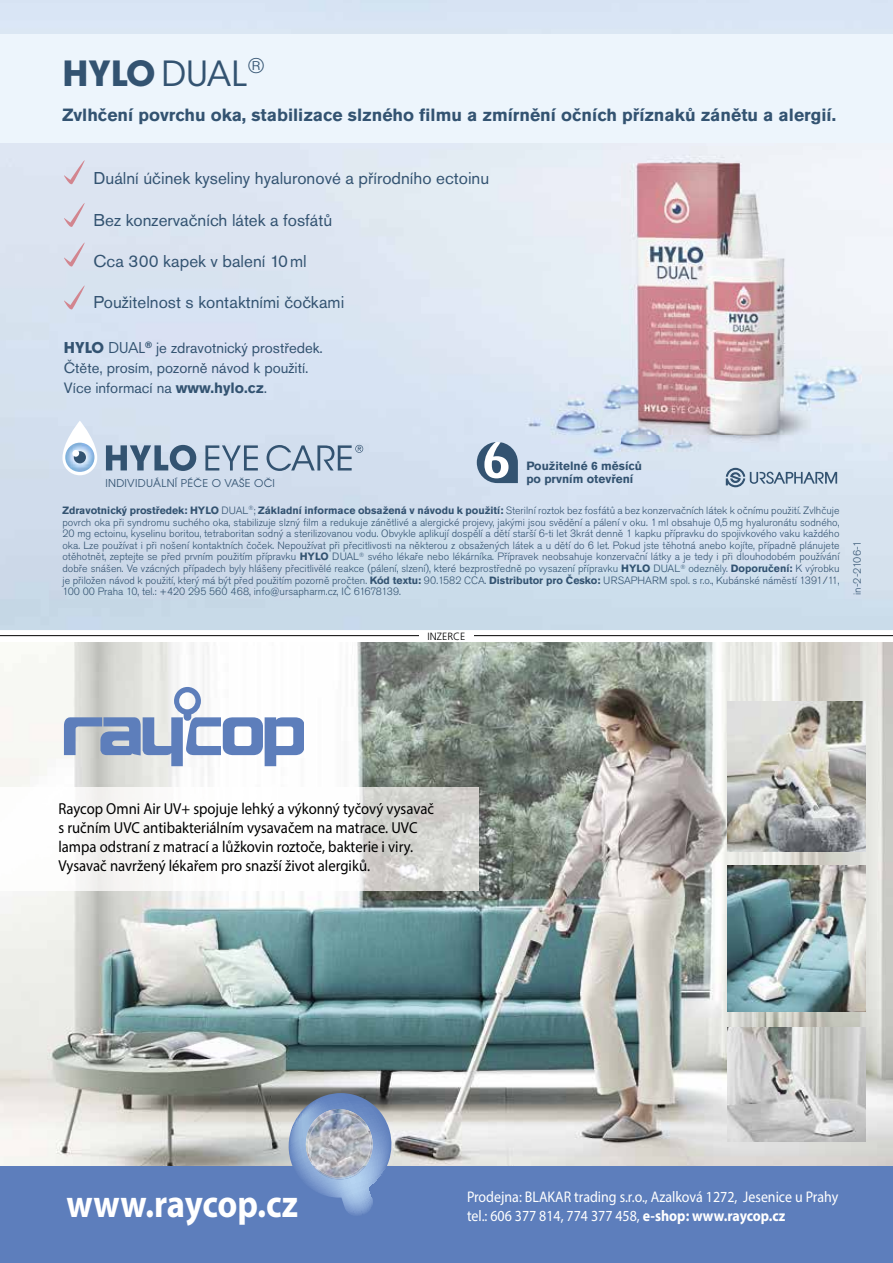
<style>
.page{position:relative;width:893px;height:1263px;background:#fff}
.page>*{position:absolute;margin:0;border:0;box-sizing:border-box;transform-origin:0 0}
.t1{font:700 39px "Myriad Pro";letter-spacing:-.005em;color:#fff;scale:.89 1}
.t2{font:700 34.5px "ITC Avant Garde Std";color:#335371}
.t3{font:700 17.55px "Akzidenz Grotesk Pro";color:#335371}
.t4{font:16.95px "Akzidenz Grotesk Pro";color:#335371}
.t5{font:15.9px/19px "Myriad Pro";color:#000;scale:.93 1}
.t6{font:15.45px/18.6px "Myriad Pro";color:#fff;scale:.9 1}
.t7{font:14.85px/20.2px "Akzidenz Grotesk Pro";color:#335371}
.t8{font:700 11.85px/13.2px "Akzidenz Grotesk Pro";color:#335371}
.t9{font:10.65px "Avant Garde CE";letter-spacing:.025em;color:#335371}
.t10{font:300 10.5px/11.7px "Akzidenz Grotesk Pro";color:#335371;text-align:justify}
.t11{font:300 10.5px "Frutiger CE";color:#000}
.s1{font-weight:400}
.s2{font-family:"ITC Avant Garde Std";font-weight:700}
.s3{font-family:"ITC Avant Garde Std"}
.s4{font-weight:700}
</style>
<div class="page">
<hr style="left:0;top:635px;width:893px;height:1px;background:#000">
<div style="left:419px;top:630px;width:55px;height:11px;background:#fff"></div>
<img style="left:0;top:0;width:893px;height:630px">
<div style="left:0;top:34px;width:893px;height:109px;background:#edf5fc"></div>
<svg style="left:62px;top:158px;width:25px;height:27px"></svg>
<img style="left:622px;top:147px;width:199px;height:336px">
<svg style="left:726px;top:468px;width:111px;height:19px;background:#aabccd"></svg>
<svg style="left:62px;top:201px;width:25px;height:27px"></svg>
<svg style="left:62px;top:241px;width:25px;height:26px"></svg>
<svg style="left:62px;top:284px;width:25px;height:26px"></svg>
<svg style="left:477px;top:442px;width:41px;height:41px"></svg>
<svg style="left:62px;top:421px;width:35px;height:54px"></svg>
<img style="left:65px;top:443px;width:30px;height:29px;border-radius:15px">
<div style="left:74px;top:451px;width:12px;height:12px;background:#335371;border-radius:50%"></div>
<div style="left:72px;top:450px;width:7px;height:7px;background:#fff;border-radius:50%"></div>
<svg style="left:106px;top:445px;width:90px;height:26px;background:#8097ae"></svg>
<svg style="left:205px;top:445px;width:53px;height:25px"></svg>
<svg style="left:267px;top:445px;width:96px;height:26px;background:#a7b8cc"></svg>
<img style="left:0;top:642px;width:893px;height:524px">
<div style="left:0;top:1166px;width:893px;height:97px;background:#5d7ebc"></div>
<img style="left:0;top:787px;width:479px;height:104px">
<svg style="left:64px;top:687px;width:240px;height:79px"></svg>
<svg style="left:288px;top:1096px;width:87px;height:85px;background:#7b93b9"></svg>
<img style="left:304px;top:1109px;width:70px;height:57px">
<img style="left:304px;top:1113px;width:69px;height:64px">
<img style="left:728px;top:1028px;width:138px;height:113px">
<img style="left:728px;top:865px;width:138px;height:146px">
<img style="left:728px;top:701px;width:138px;height:150px">
<h2 class="t2" style="left:62px;top:51px;width:203px">HYLO <span class="s1">DUAL</span><sup>®</sup></h2>
<h3 class="t3" style="left:62px;top:104px;width:775px">Zvlhčení povrchu oka, stabilizace slzného filmu a zmírnění očních příznaků zánětu a alergií.</h3>
<h3 class="t4" style="left:94px;top:167px;width:397px">Duální účinek kyseliny hyaluronové a přírodního ectoinu</h3>
<h3 class="t4" style="left:94px;top:209px;width:240px">Bez konzervačních látek a fosfátů</h3>
<h3 class="t4" style="left:94px;top:250px;width:215px">Cca 300 kapek v balení 10 ml</h3>
<h3 class="t4" style="left:94px;top:291px;width:252px">Použitelnost s kontaktními čočkami</h3>
<h3 class="t7" style="left:64px;top:337px;width:260px"><span class="s2">HYLO</span> <span class="s3">DUAL</span><sup>®</sup> je zdravotnický prostředek.<br>Čtěte, prosím, pozorně návod k použití.<br>Více informací na <span class="s4">www.hylo.cz</span>.</h3>
<p class="t9" style="left:105px;top:477px;width:171px">INDIVIDUÁLNÍ PÉČE O VAŠE OČI</p>
<p class="t8" style="left:526px;top:459px;width:117px">Použitelné 6 měsíců po prvním otevření</p>
<p class="t10" style="left:62px;top:504px;width:779px"><span class="s4">Zdravotnický prostředek: HYLO</span> DUAL<sup>®</sup>; <span class="s4">Základní informace obsažená v návodu k použití:</span> Sterilní roztok bez fosfátů a bez konzervačních látek k očnímu použití. Zvlhčuje povrch oka při syndromu suchého oka, stabilizuje slzný film a redukuje zánětlivé a alergické projevy, jakými jsou svědění a pálení v oku. 1 ml obsahuje 0,5 mg hyaluronátu sodného, 20 mg ectoinu, kyselinu boritou, tetraboritan sodný a sterilizovanou vodu. Obvykle aplikují dospělí a dětí starší 6-ti let 3krát denně 1 kapku přípravku do spojivkového vaku každého oka. Lze používat i při nošení kontaktních čoček. Nepoužívat při přecitlivosti na některou z obsažených látek a u dětí do 6 let. Pokud jste těhotná anebo kojíte, případně plánujete otěhotnět, zeptejte se před prvním použitím přípravku <span class="s4">HYLO</span> DUAL<sup>®</sup> svého lékaře nebo lékárníka. Přípravek neobsahuje konzervační látky a je tedy i při dlouhodobém používání dobře snášen. Ve vzácných případech byly hlášeny přecitlivělé reakce (pálení, slzení), které bezprostředně po vysazení přípravku <span class="s4">HYLO</span> DUAL<sup>®</sup> odezněly. <span class="s4">Doporučení:</span> K výrobku je přiložen návod k použití, který má být před použitím pozorně pročten. <span class="s4">Kód textu:</span> 90.1582 CCA. <span class="s4">Distributor pro Česko:</span> URSAPHARM spol. s r.o., Kubánské náměstí 1391/11, 100 00 Praha 10, tel.: +420 295 560 468, info@ursapharm.cz, IČ 61678139.</p>
<p class="t10" style="left:851px;top:595px;width:56px;rotate:-90deg">in-2-2106-1</p>
<p class="t11" style="left:427px;top:630px;width:39px">INZERCE</p>
<h3 class="t5" style="left:58px;top:799px;width:405px">Raycop Omni Air UV+ spojuje lehký a výkonný tyčový vysavač s ručním UVC antibakteriálním vysavačem na matrace. UVC lampa odstraní z matrací a lůžkovin roztoče, bakterie i viry.<br>Vysavač navržený lékařem pro snazší život alergiků.</h3>
<h1 class="t1" style="left:67px;top:1178px;width:261px">www.raycop.cz</h1>
<h3 class="t6" style="left:467px;top:1187px;width:414px">Prodejna: BLAKAR trading s.r.o., Azalková 1272, Jesenice u Prahy tel.: 606 377 814, 774 377 458, <span class="s4">e-shop: www.raycop.cz</span></h3>
</div>
